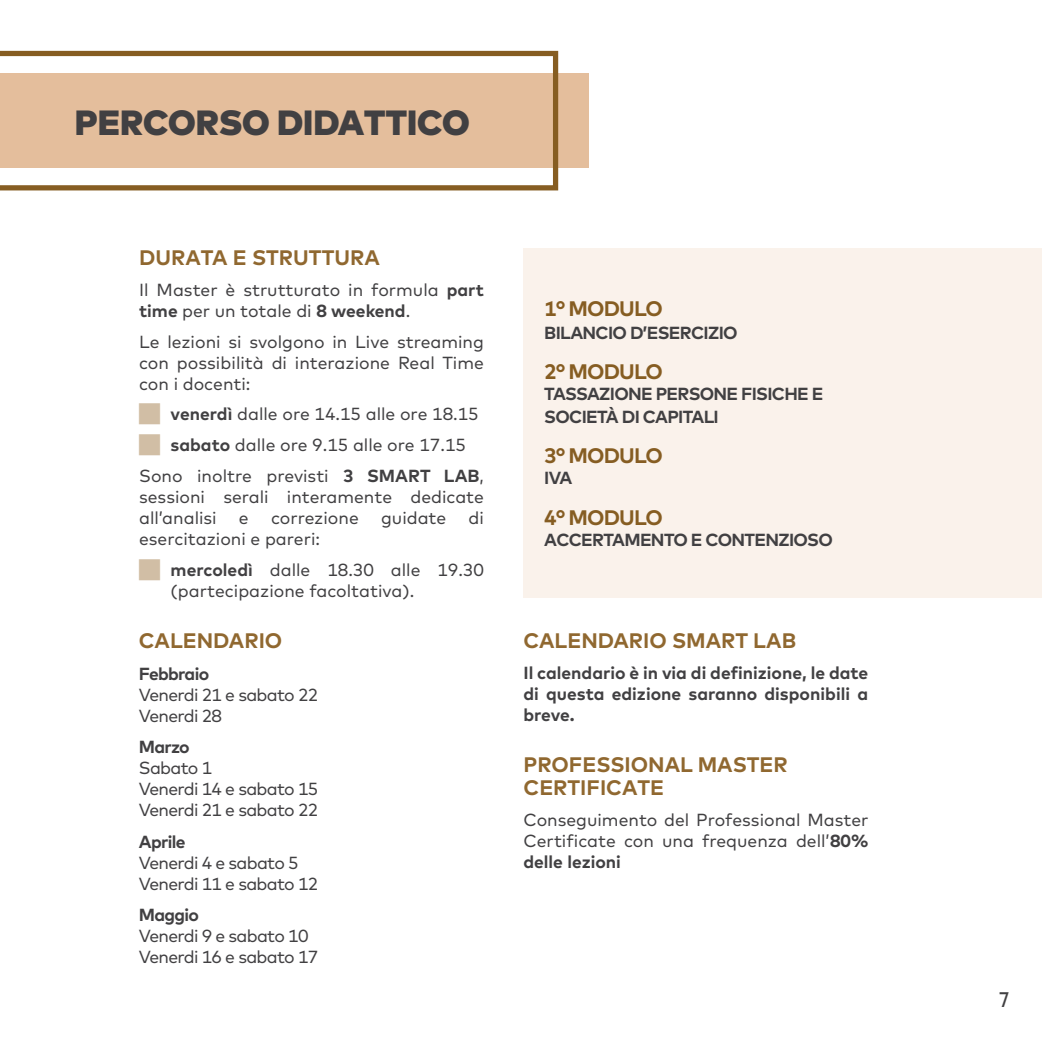
<style>
.page{position:relative;width:1042px;height:1042px;background:#fff}
.page>*{position:absolute;margin:0;border:0;box-sizing:border-box;transform-origin:0 0}
.t1{font:900 35px "Mark";color:#414042}
.t2{font:700 21px/22.8px "Mark";color:#906830}
.t3{font:700 21px "Mark";letter-spacing:-.04em;color:#865d22}
.t4{font:500 21px "Acre";color:#414042}
.t5{font:17.5px/21px "Mark";color:#414042}
.t6{font:700 17.5px/21px "Mark";letter-spacing:-.04em;color:#414042}
.t7{font:17.5px/21px "Mark";letter-spacing:-.04em;color:#414042}
.s1{font-weight:700}
</style>
<div class="page">
<div style="left:0;top:74px;width:589px;height:94px;background:#e4be9c"></div>
<svg style="left:0;top:51px;width:558px;height:139px"></svg>
<div style="left:523px;top:248px;width:519px;height:349px;background:#faf2eb"></div>
<h1 class="t1" style="left:75px;top:100px;width:397px">PERCORSO DIDATTICO</h1>
<p class="t2" style="left:139px;top:245px;width:242px">DURATA E STRUTTURA</p>
<p class="t5" style="left:139px;top:279px;width:346px">Il Master è strutturato in formula <span class="s1">part time</span> per un totale di <span class="s1">8 weekend</span>.</p>
<p class="t5" style="left:139px;top:331px;width:346px;text-align:justify">Le lezioni si svolgono in Live streaming con possibilità di interazione Real Time con i docenti:</p>
<p class="t5" style="left:171px;top:403px;width:310px"><span class="s1">venerdì</span> dalle ore 14.15 alle ore 18.15</p>
<p class="t5" style="left:171px;top:434px;width:297px"><span class="s1">sabato</span> dalle ore 9.15 alle ore 17.15</p>
<p class="t5" style="left:139px;top:465px;width:346px">Sono inoltre previsti <span class="s1">3 SMART LAB</span>,</p>
<p class="t5" style="left:139px;top:486px;width:346px">sessioni serali interamente dedicate all’analisi</p>
<p class="t5" style="left:239px;top:507px;width:11px">e</p>
<p class="t5" style="left:271px;top:507px;width:89px">correzione</p>
<p class="t5" style="left:381px;top:507px;width:67px">guidate</p>
<p class="t5" style="left:469px;top:507px;width:17px">di</p>
<p class="t5" style="left:171px;top:523px;width:315px;line-height:31px;text-indent:-32px">esercitazioni e pareri:<br><span class="s1">mercoledì</span> dalle 18.30 alle 19.30</p>
<p class="t5" style="left:171px;top:580px;width:245px">(partecipazione facoltativa).</p>
<p class="t2" style="left:139px;top:629px;width:145px">CALENDARIO</p>
<p class="t6" style="left:139px;top:662px;width:72px">Febbraio</p>
<p class="t7" style="left:139px;top:684px;width:181px">Venerdi 21 e sabato 22<br>Venerdi 28</p>
<p class="t6" style="left:139px;top:736px;width:52px">Marzo</p>
<p class="t7" style="left:139px;top:757px;width:181px">Sabato 1<br>Venerdi 14 e sabato 15<br>Venerdi 21 e sabato 22</p>
<p class="t6" style="left:139px;top:830px;width:48px">Aprile</p>
<p class="t7" style="left:139px;top:852px;width:181px">Venerdi 4 e sabato 5<br>Venerdi 11 e sabato 12</p>
<p class="t6" style="left:139px;top:904px;width:61px">Maggio</p>
<p class="t7" style="left:139px;top:925px;width:181px">Venerdi 9 e sabato 10<br>Venerdi 16 e sabato 17</p>
<p class="t3" style="left:544px;top:295px;width:120px">1° MODULO</p>
<p class="t6" style="left:544px;top:322px;width:195px">BILANCIO D’ESERCIZIO</p>
<p class="t3" style="left:544px;top:358px;width:120px">2° MODULO</p>
<p class="t6" style="left:544px;top:382px;width:281px;line-height:22.8px">TASSAZIONE PERSONE FISICHE E<br>SOCIETÀ DI CAPITALI</p>
<p class="t3" style="left:544px;top:442px;width:120px">3° MODULO</p>
<p class="t6" style="left:544px;top:467px;width:30px">IVA</p>
<p class="t3" style="left:544px;top:503px;width:120px">4° MODULO</p>
<p class="t6" style="left:544px;top:528px;width:290px">ACCERTAMENTO E CONTENZIOSO</p>
<p class="t2" style="left:523px;top:629px;width:274px">CALENDARIO SMART LAB</p>
<p class="t6" style="left:523px;top:662px;width:346px;text-align:justify">Il calendario è in via di definizione, le date di questa edizione saranno disponibili a breve.</p>
<p class="t2" style="left:523px;top:753px;width:266px">PROFESSIONAL MASTER<br>CERTIFICATE</p>
<p class="t5" style="left:523px;top:809px;width:346px;text-align:justify">Conseguimento del Professional Master Certificate con una frequenza dell’<span class="s1">80% delle lezioni</span></p>
<p class="t4" style="left:999px;top:985px;width:11px">7</p>
</div>
